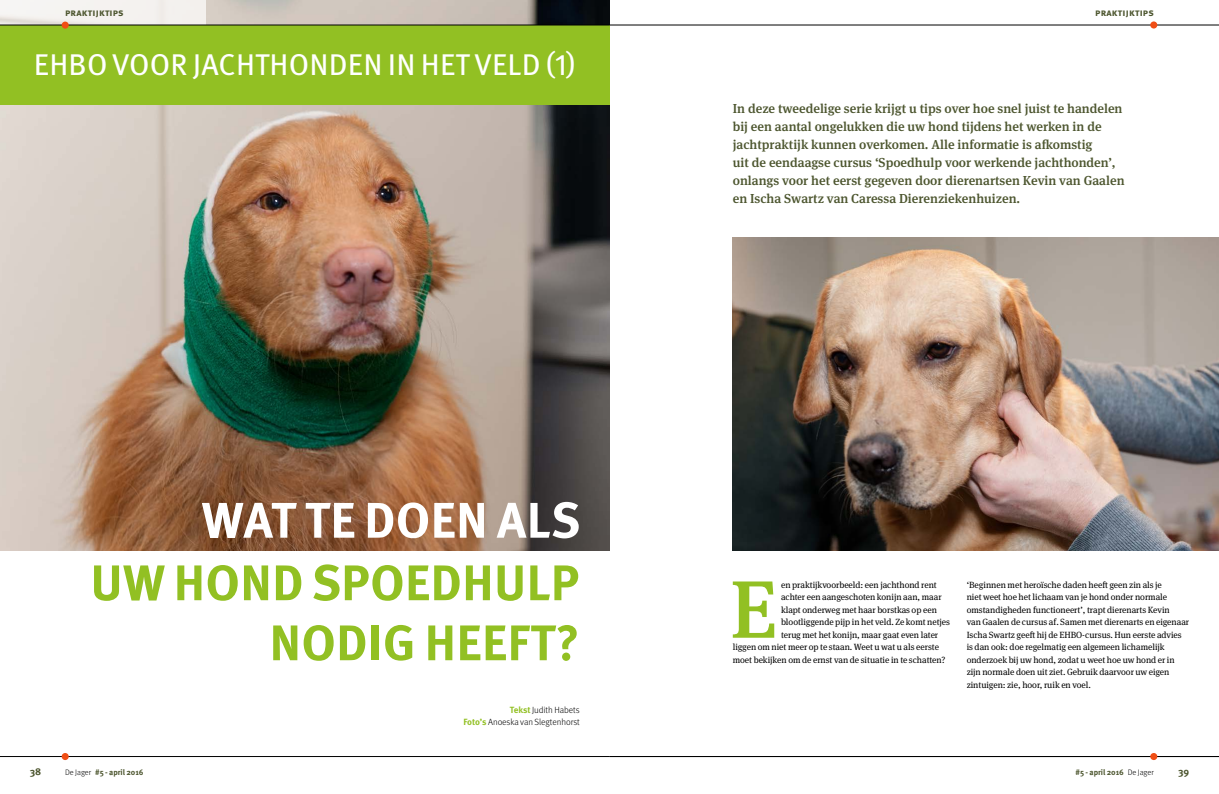
<style>
.page{position:relative;width:1219px;height:794px;background:#fff}
.page>*{position:absolute;margin:0;border:0;box-sizing:border-box;transform-origin:0 0}
.t1{font:500 81.3px "Meta Serif Pro";color:#92c023}
.t2{font:700 50px/60px "Meta Pro";letter-spacing:.005em;color:#92c023;text-align:right}
.t3{font:700 50px "Meta Pro";letter-spacing:.005em;color:#fff}
.t4{font:30px "Meta Pro";letter-spacing:.005em;color:#fff}
.t5{font:500 13px/18px "Meta Serif Pro";color:#4c552e}
.t6{font:700 10px "Meta Pro";letter-spacing:.02em;color:#4c552e}
.t7{font:9px/12.5px "Meta Serif Pro";letter-spacing:-.005em;color:#000}
.t8{font:300 9px/12.5px "Meta Pro";letter-spacing:-.005em;color:#000;text-align:right}
.t9{font:700 8px "Meta Pro";letter-spacing:-.005em;color:#4c552e}
.s1{font-weight:700;color:#92c023}
.s2{font-weight:300;color:#000}
</style>
<div class="page">
<img style="left:0;top:0;width:609px;height:550px">
<div style="left:0;top:25px;width:609px;height:79px;background:#92c023"></div>
<div style="left:0;top:0;width:206px;height:25px;background:#f4f2ef"></div>
<hr style="left:609px;top:25px;width:610px;height:1px;background:#000">
<div style="left:1150px;top:21px;width:7px;height:8px;background:#f04e15;border-radius:50%"></div>
<hr style="left:0;top:756px;width:609px;height:1px;background:#000">
<div style="left:62px;top:753px;width:7px;height:7px;background:#f04e15;border-radius:50%"></div>
<hr style="left:0;top:25px;width:609px;height:1px;background:#000">
<div style="left:62px;top:22px;width:7px;height:7px;background:#f04e15;border-radius:50%"></div>
<hr style="left:609px;top:756px;width:610px;height:1px;background:#000">
<div style="left:1150px;top:753px;width:7px;height:7px;background:#f04e15;border-radius:50%"></div>
<img style="left:733px;top:238px;width:486px;height:312px">
<p class="t6" style="left:65px;top:5px;width:60px">praktijktips</p>
<h3 class="t4" style="left:34px;top:42px;width:543px">EHBO VOOR JACHTHONDEN IN HET VELD (1)</h3>
<h2 class="t3" style="left:202px;top:481px;width:380px">WAT TE DOEN ALS</h2>
<h2 class="t2" style="left:90px;top:549px;width:491px">UW HOND SPOEDHULP<br>NODIG HEEFT?</h2>
<p class="t8" style="left:463px;top:703px;width:118px"><span class="s1">Tekst</span> Judith Habets<br><span class="s1">Foto’s</span> Anoeska van Slegtenhorst</p>
<p class="t6" style="left:1095px;top:5px;width:60px">praktijktips</p>
<p class="t5" style="left:733px;top:98px;width:393px">In deze tweedelige serie krijgt u tips over hoe snel juist te handelen bij een aantal ongelukken die uw hond tijdens het werken in de jachtpraktijk kunnen overkomen. Alle informatie is afkomstig<br>uit de eendaagse cursus ‘Spoedhulp voor werkende jachthonden’, onlangs voor het eerst gegeven door dierenartsen Kevin van Gaalen en Ischa Swartz van Caressa Dierenziekenhuizen.</p>
<h1 class="t1" style="left:730px;top:547px;width:49px">E</h1>
<p class="t7" style="left:781px;top:578px;width:157px">en praktijkvoorbeeld: een jachthond rent</p>
<p class="t7" style="left:781px;top:590px;width:162px">achter een aangeschoten konijn aan, maar</p>
<p class="t7" style="left:781px;top:603px;width:157px">klapt onderweg met haar borstkas op een</p>
<p class="t7" style="left:781px;top:615px;width:171px">blootliggende pijp in het veld. Ze komt netjes</p>
<p class="t7" style="left:781px;top:628px;width:159px">terug met het konijn, maar gaat even later</p>
<p class="t7" style="left:733px;top:640px;width:208px">liggen om niet meer op te staan. Weet u wat u als eerste</p>
<p class="t7" style="left:733px;top:653px;width:214px">moet bekijken om de ernst van de situatie in te schatten?</p>
<p class="t7" style="left:967px;top:578px;width:224px">‘Beginnen met heroïsche daden heeft geen zin als je<br>niet weet hoe het lichaam van je hond onder normale omstandigheden functioneert’, trapt dierenarts Kevin<br>van Gaalen de cursus af. Samen met dierenarts en eigenaar Ischa Swartz geeft hij de EHBO-cursus. Hun eerste advies is dan ook: doe regelmatig een algemeen lichamelijk onderzoek bij uw hond, zodat u weet hoe uw hond er in zijn normale doen uit ziet. Gebruik daarvoor uw eigen zintuigen: zie, hoor, ruik en voel.</p>
<p class="t6" style="left:30px;top:764px;width:13px">38</p>
<p class="t9" style="left:65px;top:766px;width:80px"><span class="s2">De Jager</span> #5 - april 2016</p>
<p class="t9" style="left:1075px;top:766px;width:80px">#5 - april 2016 <span class="s2">De Jager</span></p>
<p class="t6" style="left:1178px;top:764px;width:13px">39</p>
</div>
